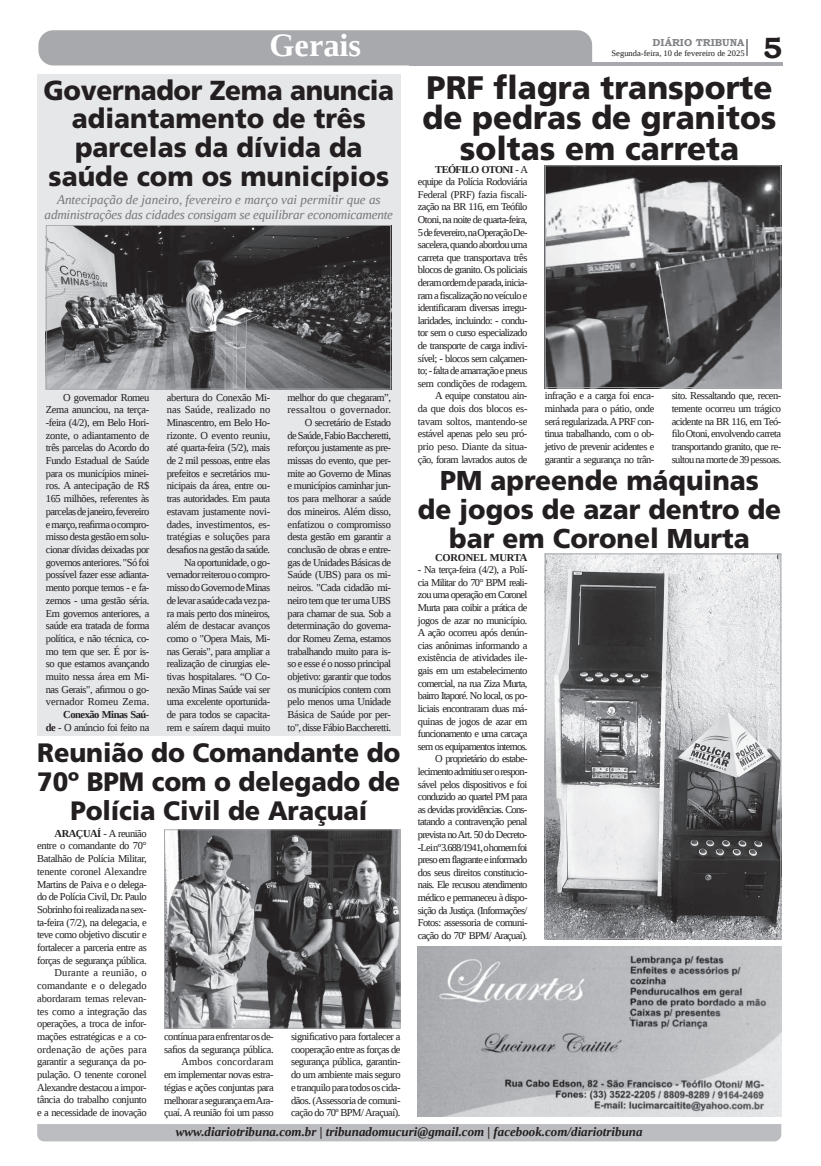
<style>
.page{position:relative;width:821px;height:1166px;background:#fff}
.page>*{position:absolute;margin:0;border:0;box-sizing:border-box;transform-origin:0 0}
.t1{font:900 32.55px/30.6px "Frutiger LT Std";color:#231f20;text-align:center;scale:.96 1}
.t2{font:700 32.38px "Liberation Serif";color:#fff}
.t3{font:700 29.31px "Bookman Old Style";color:#231f20}
.t4{font:900 27.47px/28.9px "Frutiger LT Std";color:#231f20;text-align:center;scale:.95 1}
.t5{font:900 27.3px/28.7px "Frutiger LT Std";color:#231f20;text-align:center;scale:.96 1}
.t6{font:900 26.6px/28.9px "Frutiger LT Std";letter-spacing:-.005em;color:#231f20;text-align:center;scale:.95 1}
.t7{font:italic 13.21px/15px "Liberation Serif";letter-spacing:-.015em;color:#76787b;text-align:center}
.t8{font:italic 700 12.95px "Liberation Serif";color:#231f20}
.t9{font:10.59px/12.7px "Liberation Serif";letter-spacing:-.045em;color:#231f20;text-align:right}
.t10{font:10.5px/12.6px "Liberation Serif";letter-spacing:-.06em;color:#231f20;text-align:right}
.t11{font:700 10.5px "Liberation Serif";letter-spacing:-.02em;color:#231f20}
.t12{font:700 10.06px "Bookman Old Style";color:#808285}
.t13{font:8.4px "Liberation Serif";color:#231f20}
.s1{font-weight:700}
</style>
<div class="page">
<hr style="left:409px;top:62px;width:374px;height:3px;background:#a8a9ad">
<div style="left:38px;top:30px;width:554px;height:35px;background:#a8a9ad"></div>
<svg style="left:747px;top:39px;width:1px;height:17px"></svg>
<div style="left:37px;top:1124px;width:744px;height:17px;background:#bcbdc0"></div>
<div style="left:37px;top:74px;width:364px;height:662px;background:#e6e7e9"></div>
<svg style="left:46px;top:225px;width:345px;height:164px;background:#5f5f61"></svg>
<svg style="left:164px;top:829px;width:237px;height:199px;background:#717173"></svg>
<img style="left:418px;top:946px;width:363px;height:170px">
<svg style="left:545px;top:165px;width:236px;height:223px;background:#707072"></svg>
<svg style="left:545px;top:553px;width:236px;height:386px;background:#9a9a9c"></svg>
<h2 class="t2" style="left:269px;top:24px;width:93px">Gerais</h2>
<h3 class="t4" style="left:44px;top:75px;width:370px">Governador Zema anuncia adiantamento de três parcelas da dívida da saúde com os municípios</h3>
<p class="t7" style="left:45px;top:192px;width:350px">Antecipação de janeiro, fevereiro e março vai permitir que as administrações das cidades consigam se equilibrar economicamente</p>
<p class="t9" style="left:46px;top:391px;width:105px;text-align:justify;text-indent:17px">O governador Romeu Zema anunciou, na terça--feira (4/2), em Belo Hori&shy;zonte, o adiantamento de três parcelas do Acordo do Fundo Estadual de Saúde para os municípios minei&shy;ros. A antecipação de R$ 165 milhões, referentes às parcelas de janeiro, fevereiro e março, reafirma o compro&shy;misso desta gestão em solu&shy;cionar dívidas deixadas por governos anteriores. "Só foi possível fazer esse adianta&shy;mento porque temos - e fa&shy;zemos - uma gestão séria.<br>Em governos anteriores, a saúde era tratada de forma política, e não técnica, co&shy;mo tem que ser. É por is&shy;so que estamos avançando muito nessa área em Mi&shy;nas Gerais", afirmou o go&shy;vernador Romeu Zema.</p>
<p class="t9" style="left:46px;top:708px;width:105px"><span class="s1">Conexão Minas Saú-<br>de</span> - O anúncio foi feito na</p>
<p class="t9" style="left:167px;top:391px;width:105px">abertura do Conexão Mi&shy;nas Saúde, realizado no<br>Minascentro, em Belo Ho&shy;rizonte. O evento reuniu, até quarta-feira (5/2), mais de 2 mil pessoas, entre elas prefeitos e secretários mu&shy;nicipais da área, entre ou&shy;tras autoridades. Em pauta estavam justamente novi&shy;dades, investimentos, es&shy;tratégias e soluções para desafios na gestão da saúde.<br>Na oportunidade, o go&shy;vernador reiterou o compro&shy;misso do Governo de Minas de levar a saúde cada vez pa&shy;ra mais perto dos mineiros, além de destacar avanços como o "Opera Mais, Mi&shy;nas Gerais", para ampliar a realização de cirurgias ele&shy;tivas hospitalares. “O Co&shy;nexão Minas Saúde vai ser uma excelente oportunida&shy;de para todos se capacita&shy;rem e saírem daqui muito</p>
<p class="t9" style="left:288px;top:391px;width:105px">melhor do que chegaram”, ressaltou o governador.<br>O secretário de Estado<br>de Saúde, Fabio Baccheretti, reforçou justamente as pre&shy;missas do evento, que per&shy;mite ao Governo de Minas e municípios caminhar jun&shy;tos para melhorar a saúde dos mineiros. Além disso, enfatizou o compromisso desta gestão em garantir a conclusão de obras e entre&shy;gas de Unidades Básicas de<br>Saúde (UBS) para os mi&shy;neiros. "Cada cidadão mi&shy;neiro tem que ter uma UBS para chamar de sua. Sob a determinação do governa&shy;dor Romeu Zema, estamos trabalhando muito para is&shy;so e esse é o nosso principal objetivo: garantir que todos os municípios contem com pelo menos uma Unidade<br>Básica de Saúde por per&shy;to", disse Fábio Baccheretti.</p>
<h3 class="t6" style="left:37px;top:738px;width:384px">Reunião do Comandante do<br>70º BPM com o delegado de<br>Polícia Civil de Araçuaí</h3>
<p class="t9" style="left:37px;top:827px;width:111px"><span class="s1">ARAÇUAÍ</span> - A reunião entre o comandante do 70°<br>Batalhão de Polícia Militar, tenente coronel Alexandre<br>Martins de Paiva e o delega&shy;do de Polícia Civil, Dr. Paulo<br>Sobrinho foi realizada na sex&shy;ta-feira (7/2), na delegacia, e teve como objetivo discutir e fortalecer a parceria entre as forças de segurança pública.<br>Durante a reunião, o comandante e o delegado abordaram temas relevan&shy;tes como a integração das operações, a troca de infor&shy;mações estratégicas e a co&shy;ordenação de ações para garantir a segurança da po&shy;pulação. O tenente coronel<br>Alexandre destacou a impor&shy;tância do trabalho conjunto e a necessidade de inovação</p>
<p class="t9" style="left:164px;top:1030px;width:111px">contínua para enfrentar os de&shy;safios da segurança pública.<br>Ambos concordaram<br>em implementar novas estra&shy;tégias e ações conjuntas para melhorar a segurança em Ara&shy;çuaí. A reunião foi um passo</p>
<p class="t9" style="left:291px;top:1030px;width:111px;text-align:justify">significativo para fortalecer a cooperação entre as forças de segurança pública, garantin&shy;do um ambiente mais seguro e tranquilo para todos os cida&shy;dãos. (Assessoria de comuni&shy;cação do 70º BPM/ Araçuaí).</p>
<p class="t12" style="left:653px;top:35px;width:93px">DIÁRIO TRIBUNA</p>
<p class="t13" style="left:612px;top:48px;width:135px">Segunda-feira, 10 de fevereiro de 2025</p>
<h3 class="t3" style="left:763px;top:27px;width:21px">5</h3>
<h1 class="t1" style="left:423px;top:72px;width:370px">PRF flagra transporte de pedras de granitos soltas em carreta</h1>
<p class="t10" style="left:418px;top:163px;width:112px"><span class="s1">TEÓFILO OTONI</span> - A equipe da Polícia Rodoviária<br>Federal (PRF) fazia fiscali&shy;zação na BR 116, em Teófilo<br>Otoni, na noite de quarta-feira,<br>5 de fevereiro, na Operação De&shy;sacelera, quando abordou uma carreta que transportava três blocos de granito. Os policiais deram ordem de parada, inicia&shy;ram a fiscalização no veículo e identificaram diversas irregu&shy;laridades, incluindo: - condu&shy;tor sem o curso especializado de transporte de carga indivi&shy;sível; - blocos sem calçamen&shy;to; - falta de amarração e pneus sem condições de rodagem.<br>A equipe constatou ain-<br>da que dois dos blocos es&shy;tavam soltos, mantendo-se estável apenas pelo seu pró&shy;prio peso. Diante da situa&shy;ção, foram lavrados autos de</p>
<p class="t10" style="left:545px;top:390px;width:111px;text-align:justify">infração e a carga foi enca&shy;minhada para o pátio, onde será regularizada. A PRF con&shy;tinua trabalhando, com o ob&shy;jetivo de prevenir acidentes e garantir a segurança no trân-</p>
<p class="t10" style="left:672px;top:390px;width:111px;text-align:justify">sito. Ressaltando que, recen&shy;temente ocorreu um trágico acidente na BR 116, em Teó&shy;filo Otoni, envolvendo carreta transportando granito, que re&shy;sultou na morte de 39 pessoas.</p>
<h3 class="t5" style="left:418px;top:466px;width:380px">PM apreende máquinas<br>de jogos de azar dentro de bar em Coronel Murta</h3>
<p class="t11" style="left:435px;top:550px;width:94px">CORONEL MURTA</p>
<p class="t10" style="left:418px;top:563px;width:111px">- Na terça-feira (4/2), a Polí&shy;cia Militar do 70° BPM reali&shy;zou uma operação em Coronel<br>Murta para coibir a prática de jogos de azar no município.<br>A ação ocorreu após denún&shy;cias anônimas informando a existência de atividades ile&shy;gais em um estabelecimento comercial, na rua Ziza Murta, bairro Itaporé. No local, os po&shy;liciais encontraram duas má&shy;quinas de jogos de azar em funcionamento e uma carcaça sem os equipamentos internos.<br>O proprietário do estabe&shy;lecimento admitiu ser o respon&shy;sável pelos dispositivos e foi conduzido ao quartel PM para as devidas providências. Cons&shy;tatando a contravenção penal prevista no Art. 50 do Decreto--Lei nº 3.688/1941, o homem foi preso em flagrante e informado dos seus direitos constitucio&shy;nais. Ele recusou atendimento médico e permaneceu à dispo&shy;sição da Justiça. (Informações/<br>Fotos: assessoria de comuni&shy;cação do 70º BPM/ Araçuaí).</p>
<p class="t8" style="left:176px;top:1123px;width:468px">www.diariotribuna.com.br | tribunadomucuri@gmail.com | facebook.com/diariotribuna</p>
</div>
